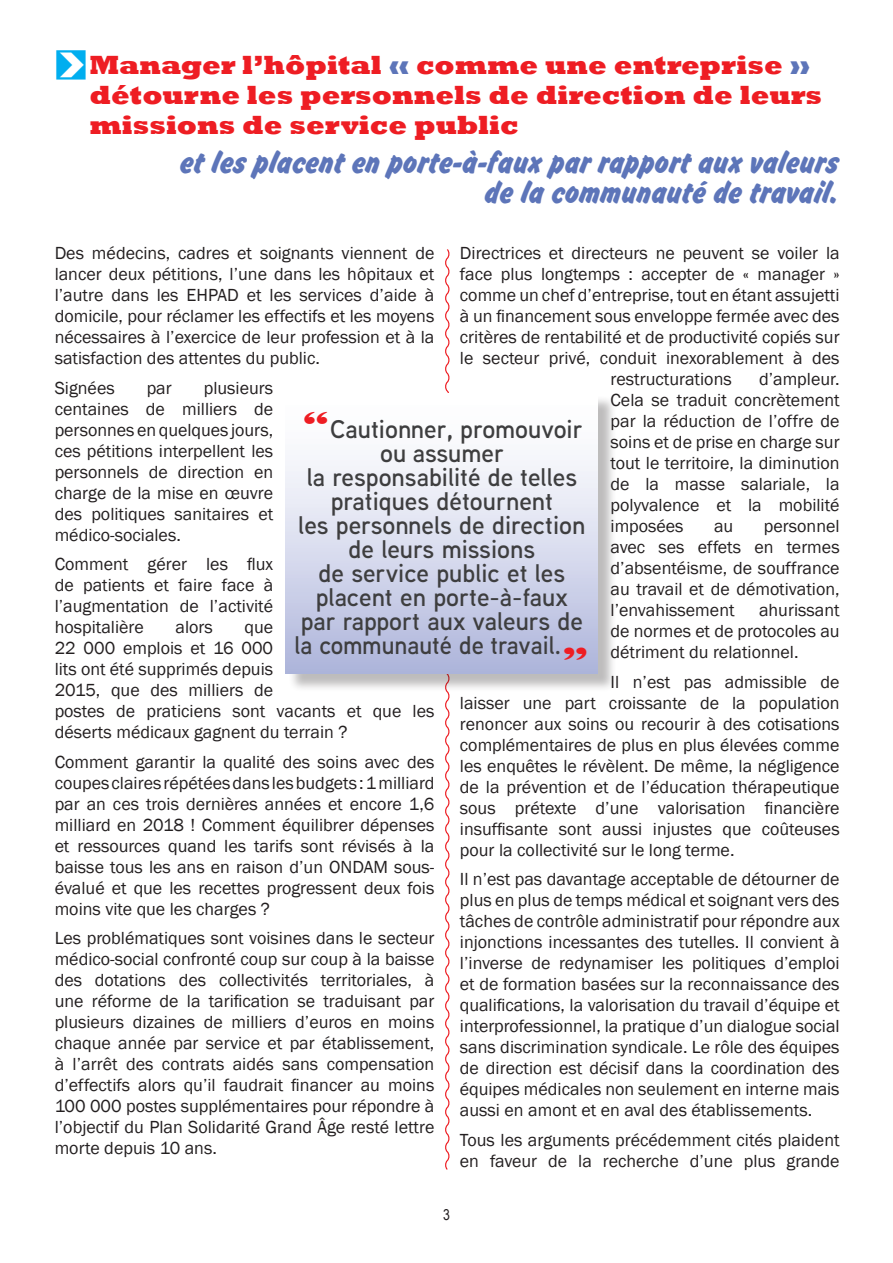
<style>
.page{position:relative;width:893px;height:1263px;background:#fff}
.page>*{position:absolute;margin:0;border:0;box-sizing:border-box;transform-origin:0 0}
.t1{font:33px/30px "Brush Hand New";color:#5d75b9;text-align:right}
.t2{font:800 27px/30px "Rockwell";color:#ee1d23}
.txt_courant_3_col{font:600 25.5px/24px "Aaux Next";color:#3e3e3f;text-align:center}
.t3{font:18px/21px "Franklin Gothic";color:#231f20;text-align:justify}
.txt_courant_3_col-2{font:15px "Arial Narrow";color:#231f20}
.s1{font-family:"Arrowstfb";font-weight:400;font-size:28.5px;color:#00aeef}
.s2{color:#5d75b9}
.s3{font-family:"Latin Wide";font-weight:400;font-size:37.5px;color:#ee1d23}
</style>
<div class="page">
<svg style="left:445px;top:249px;width:5px;height:921px"></svg>
<div style="left:288px;top:395px;width:329px;height:297px;background:#231f20;opacity:.3"></div>
<div style="left:286px;top:393px;width:312px;height:281px;background:linear-gradient(to bottom,#fff,#b1b8dc)"></div>
<p class="t2" style="left:89px;top:51px;width:734px;text-indent:-33px"><span class="s1">F</span>Manager l’hôpital <span class="s2">«</span> comme une entreprise <span class="s2">» </span>détourne les personnels de direction de leurs missions de service public</p>
<p class="t1" style="left:181px;top:147px;width:660px">et les placent en porte-à-faux par rapport aux valeurs de la communauté de travail.</p>
<p class="t3" style="left:55px;top:243px;width:381px">Des médecins, cadres et soignants viennent de lancer deux pétitions, l’une dans les hôpitaux et l’autre dans les EHPAD et les services d’aide à domicile, pour réclamer les effectifs et les moyens nécessaires à l’exercice de leur profession et à la satisfaction des attentes du public.</p>
<p class="t3" style="left:55px;top:378px;width:62px">Signées</p>
<p class="t3" style="left:147px;top:378px;width:27px">par</p>
<p class="t3" style="left:460px;top:243px;width:381px">Directrices et directeurs ne peuvent se voiler la</p>
<p class="t3" style="left:460px;top:264px;width:381px">face plus longtemps : accepter de « manager »</p>
<p class="t3" style="left:460px;top:285px;width:381px">comme un chef d’entreprise, tout en étant assujetti</p>
<p class="t3" style="left:460px;top:306px;width:381px">à un financement sous enveloppe fermée avec des</p>
<p class="t3" style="left:460px;top:327px;width:381px">critères de rentabilité et de productivité copiés sur</p>
<p class="t3" style="left:460px;top:348px;width:381px">le secteur privé, conduit inexorablement à des</p>
<p class="t3" style="left:611px;top:369px;width:123px">restructurations</p>
<p class="t3" style="left:611px;top:369px;width:231px;text-indent:149px">d’ampleur.<br>Cela se traduit concrètement par la réduction de l’offre de soins et de prise en charge sur tout le territoire, la diminution de la masse salariale, la polyvalence et la mobilité imposées</p>
<p class="t3" style="left:55px;top:378px;width:220px;text-indent:149px">plusieurs centaines de milliers de personnes en quelques jours, ces pétitions interpellent les personnels de direction en charge de la mise en œuvre des politiques sanitaires et médico-sociales.</p>
<p class="t3" style="left:55px;top:554px;width:220px">Comment gérer les flux de patients et faire face à l’augmentation de l’activité hospitalière</p>
<p class="txt_courant_3_col" style="left:294px;top:417px;width:296px"><span class="s3">“</span>Cautionner, promouvoir ou assumer<br>la responsabilité de telles pratiques détournent<br>les personnels de direction de leurs missions<br>de service public et les placent en porte-à-faux<br>par rapport aux valeurs de la communauté de travail.<span class="s3">„</span></p>
<p class="t3" style="left:611px;top:516px;width:231px;text-indent:153px">personnel avec ses effets en termes d’absentéisme, de souffrance au travail et de démotivation, l’envahissement</p>
<p class="t3" style="left:714px;top:516px;width:21px">au</p>
<p class="t3" style="left:611px;top:600px;width:231px;text-indent:149px">ahurissant de normes et de protocoles au détriment du relationnel.</p>
<p class="t3" style="left:460px;top:672px;width:381px;text-indent:151px">Il n’est pas admissible de laisser une part croissante de la population renoncer aux soins ou recourir à des cotisations complémentaires de plus en plus élevées comme les enquêtes le révèlent. De même, la négligence de la prévention et de l’éducation thérapeutique sous prétexte d’une valorisation financière insuffisante sont aussi injustes que coûteuses pour la collectivité sur le long terme.</p>
<p class="t3" style="left:460px;top:869px;width:381px">Il n’est pas davantage acceptable de détourner de plus en plus de temps médical et soignant vers des tâches de contrôle administratif pour répondre aux injonctions incessantes des tutelles. Il convient à l’inverse de redynamiser les politiques d’emploi et de formation basées sur la reconnaissance des qualifications, la valorisation du travail d’équipe et interprofessionnel, la pratique d’un dialogue social sans discrimination syndicale. Le rôle des équipes de direction est décisif dans la coordination des équipes médicales non seulement en interne mais aussi en amont et en aval des établissements.</p>
<p class="t3" style="left:460px;top:1130px;width:381px">Tous les arguments précédemment cités plaident en faveur de la recherche d’une plus grande</p>
<p class="t3" style="left:176px;top:617px;width:39px">alors</p>
<p class="t3" style="left:55px;top:617px;width:381px;text-align:left;text-indent:190px">que<br>22 000 emplois et 16 000<br>lits ont été supprimés depuis<br>2015, que des milliers de<br>postes de praticiens sont vacants et que les déserts médicaux gagnent du terrain ?</p>
<p class="t3" style="left:55px;top:752px;width:381px">Comment garantir la qualité des soins avec des coupes claires répétées dans les budgets: 1 milliard par an ces trois dernières années et encore 1,6 milliard en 2018 ! Comment équilibrer dépenses et ressources quand les tarifs sont révisés à la baisse tous les ans en raison d’un ONDAM sous&shy;évalué et que les recettes progressent deux fois moins vite que les charges ?</p>
<p class="t3" style="left:55px;top:928px;width:381px">Les problématiques sont voisines dans le secteur médico-social confronté coup sur coup à la baisse des dotations des collectivités territoriales, à une réforme de la tarification se traduisant par plusieurs dizaines de milliers d’euros en moins chaque année par service et par établissement, à l’arrêt des contrats aidés sans compensation d’effectifs alors qu’il faudrait financer au moins 100 000 postes supplémentaires pour répondre à l’objectif du Plan Solidarité Grand Âge resté lettre morte depuis 10 ans.</p>
<p class="txt_courant_3_col-2" style="left:443px;top:1203px;width:8px">3</p>
</div>
